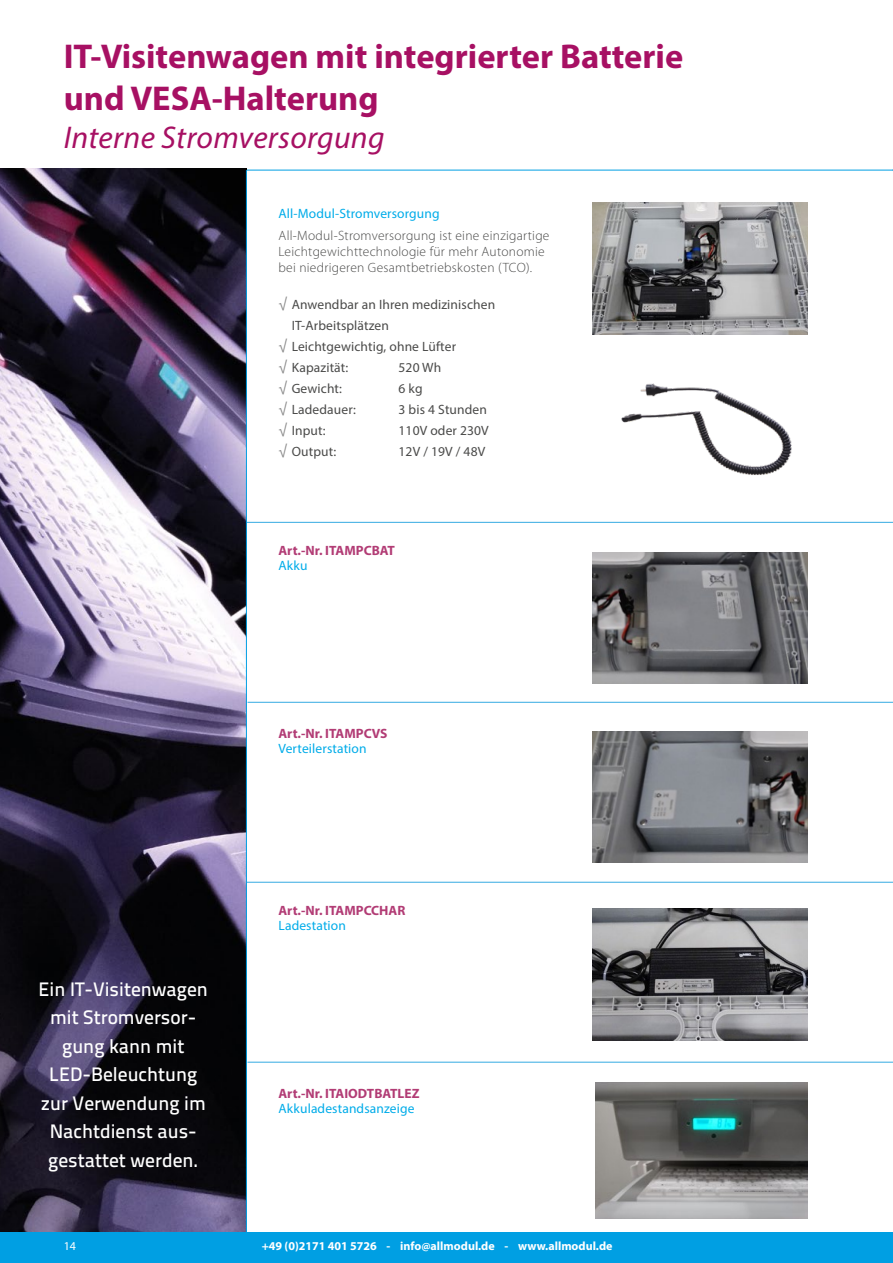
<style>
.page{position:relative;width:893px;height:1263px;background:#fff}
.page>*{position:absolute;margin:0;border:0;box-sizing:border-box;transform-origin:0 0}
.Kleinere_topkop{font:700 34.5px/41.4px "Myriad Pro";color:#a71063}
.SubTopkop_italic{font:italic 31.5px "Myriad Pro";letter-spacing:.01em;color:#a71063}
.Subtitel_zijkant{font:19.5px/28.5px "Titillium Text 25 L 600 wt";color:#fff;text-align:center}
.t1{font:13.5px/21px "Myriad Pro";letter-spacing:.01em;color:#4a4a49}
.Light_plt_txt{font:300 13.5px/16.2px "Myriad Pro";letter-spacing:.02em;color:#4a4a49}
.Titel{font:13.5px "Myriad Pro";letter-spacing:.01em;color:#00ace9}
.Art_nr{font:700 13.5px "Myriad Pro";color:#b23c75}
.t2{font:700 12px "Myriad Pro";color:#fff}
.t3{font:12px "Myriad Pro";color:#fff}
.s1{font-size:15px;color:#878787}
</style>
<div class="page">
<hr style="left:0;top:170px;width:893px;height:1px;background:#009fe3">
<img style="left:0;top:169px;width:246px;height:1063px">
<img style="left:621px;top:383px;width:171px;height:92px">
<img style="left:595px;top:1082px;width:213px;height:136px">
<img style="left:593px;top:552px;width:215px;height:132px">
<img style="left:593px;top:203px;width:215px;height:131px">
<img style="left:593px;top:731px;width:215px;height:132px">
<img style="left:593px;top:909px;width:215px;height:131px">
<hr style="left:247px;top:522px;width:646px;height:1px;background:#34aae2">
<hr style="left:248px;top:702px;width:645px;height:1px;background:#34aae2">
<hr style="left:247px;top:882px;width:646px;height:1px;background:#34aae2">
<hr style="left:248px;top:1062px;width:645px;height:1px;background:#34aae2">
<div style="left:0;top:1232px;width:893px;height:31px;background:#009fe3"></div>
<hr style="left:246px;top:170px;width:1px;height:1074px;background:#009fe3">
<p class="Kleinere_topkop" style="left:64px;top:35px;width:621px">IT-Visitenwagen mit integrierter Batterie und VESA-Halterung</p>
<p class="SubTopkop_italic" style="left:64px;top:118px;width:322px">Interne Stromversorgung</p>
<p class="Titel" style="left:279px;top:205px;width:163px">All-Modul-Stromversorgung</p>
<p class="Light_plt_txt" style="left:279px;top:227px;width:272px">All-Modul-Stromversorgung ist eine einzigartige<br>Leichtgewichttechnologie für mehr Autonomie bei niedrigeren Gesamtbetriebskosten (TCO).</p>
<p class="t1" style="left:292px;top:294px;width:205px;text-indent:-13px"><span class="s1">√</span> Anwendbar an Ihren medizinischen<br>IT-Arbeitsplätzen</p>
<p class="t1" style="left:279px;top:336px;width:179px"><span class="s1">√</span> Leichtgewichtig, ohne Lüfter</p>
<p class="t1" style="left:279px;top:357px;width:71px"><span class="s1">√</span> Kapazität:</p>
<p class="t1" style="left:399px;top:357px;width:44px">520 Wh</p>
<p class="t1" style="left:279px;top:378px;width:65px"><span class="s1">√</span> Gewicht:</p>
<p class="t1" style="left:399px;top:378px;width:26px">6 kg</p>
<p class="t1" style="left:279px;top:399px;width:79px"><span class="s1">√</span> Ladedauer:</p>
<p class="t1" style="left:399px;top:399px;width:90px">3 bis 4 Stunden</p>
<p class="t1" style="left:279px;top:420px;width:49px"><span class="s1">√</span> Input:</p>
<p class="t1" style="left:399px;top:420px;width:92px">110V oder 230V</p>
<p class="t1" style="left:279px;top:441px;width:59px"><span class="s1">√</span> Output:</p>
<p class="t1" style="left:399px;top:441px;width:88px">12V / 19V / 48V</p>
<p class="Art_nr" style="left:279px;top:542px;width:118px">Art.-Nr. ITAMPCBAT</p>
<p class="Titel" style="left:279px;top:557px;width:31px">Akku</p>
<p class="Art_nr" style="left:279px;top:724px;width:111px">Art.-Nr. ITAMPCVS</p>
<p class="Titel" style="left:279px;top:740px;width:90px">Verteilerstation</p>
<p class="Subtitel_zijkant" style="left:39px;top:973px;width:171px">Ein IT-Visitenwagen mit Stromversor&shy;gung kann mit<br>LED-Beleuchtung zur Verwendung im<br>Nachtdienst aus&shy;gestattet werden.</p>
<p class="Art_nr" style="left:279px;top:901px;width:128px">Art.-Nr. ITAMPCCHAR</p>
<p class="Titel" style="left:279px;top:917px;width:69px">Ladestation</p>
<p class="Art_nr" style="left:279px;top:1085px;width:142px">Art.-Nr. ITAIODTBATLEZ</p>
<p class="Titel" style="left:279px;top:1100px;width:138px">Akkuladestandsanzeige</p>
<p class="t3" style="left:64px;top:1239px;width:14px">14</p>
<p class="t2" style="left:262px;top:1238px;width:352px">+49 (0)2171 401 5726 - info@allmodul.de - www.allmodul.de</p>
</div>
